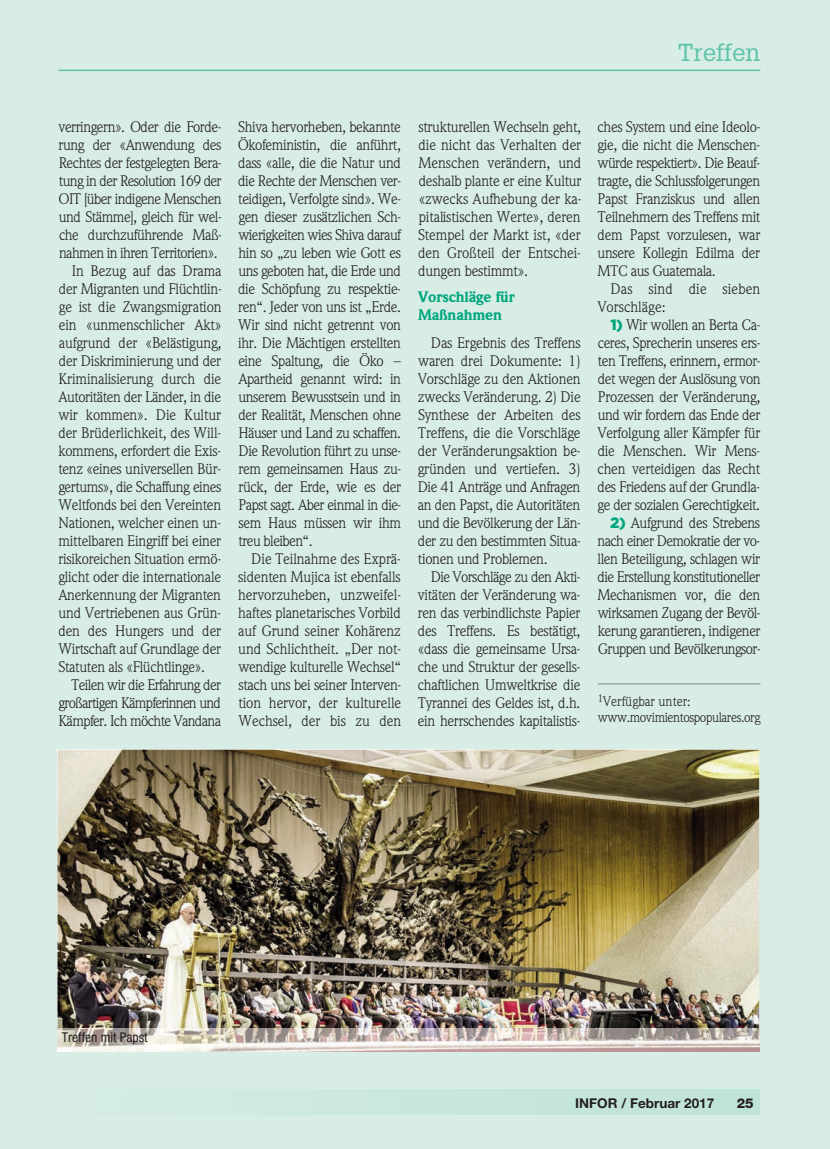
<style>
.page{position:relative;width:830px;height:1149px;background:#fff}
.page>*{position:absolute;margin:0;border:0;box-sizing:border-box;transform-origin:0 0}
.t1{font:24px "Glypha LT Std";color:#5ec3aa}
.t2{font:15px/18px "Weidemann Std";letter-spacing:-.02em;color:#231f20;text-align:justify}
.t3{font:15px "Weidemann Std";letter-spacing:-.045em;color:#231f20}
.t4{font:15px "Weidemann Std";letter-spacing:-.04em;color:#231f20}
.t5{font:15px/18px "Weidemann Std";letter-spacing:.01em;color:#231f20}
.t6{font:900 15px/18px "Weidemann Std";letter-spacing:-.01em;color:#00a77e}
.t7{font:13.5px/16.5px "Weidemann Std";letter-spacing:-.03em;color:#231f20}
.t8{font:700 13.5px "Helvetica Neue";color:#231f20}
.t9{font:condensed 13.5px "Helvetica Neue";color:#231f20}
.t10{font:800 13.5px "Helvetica Neue";color:#231f20}
.s1{font-family:"Gotham HTF";font-weight:900;color:#00a77e}
</style>
<div class="page">
<div style="left:0;top:0;width:829px;height:1148px;background:#d7ede5"></div>
<hr style="left:58px;top:70px;width:702px;height:1px;background:#5ec3aa">
<div style="left:58px;top:1089px;width:701px;height:25px;background:#cae7de"></div>
<hr style="left:597px;top:683px;width:163px;height:1px;background:#808285">
<img style="left:57px;top:749px;width:701px;height:278px">
<img style="left:57px;top:1027px;width:701px;height:23px">
<h1 class="t1" style="left:677px;top:39px;width:84px">Treffen</h1>
<p class="t2" style="left:58px;top:119px;width:164px">verringern». Oder die Forde-</p>
<p class="t2" style="left:59px;top:137px;width:164px">rung der «Anwendung des</p>
<p class="t2" style="left:59px;top:155px;width:164px">Rechtes der festgelegten Bera-</p>
<p class="t4" style="left:59px;top:175px;width:164px">tung in der Resolution 169 der</p>
<p class="t2" style="left:59px;top:191px;width:164px">OIT [über indigene Menschen</p>
<p class="t2" style="left:59px;top:209px;width:164px">und Stämme], gleich für wel-</p>
<p class="t2" style="left:59px;top:227px;width:164px">che durchzuführende Maß-</p>
<p class="t4" style="left:59px;top:247px;width:160px">nahmen in ihren Territorien».</p>
<p class="t2" style="left:72px;top:263px;width:151px">In Bezug auf das Drama</p>
<p class="t2" style="left:59px;top:281px;width:164px">der Migranten und Flüchtlin-</p>
<p class="t2" style="left:59px;top:299px;width:164px">ge ist die Zwangsmigration</p>
<p class="t2" style="left:59px;top:317px;width:164px">ein «unmenschlicher Akt»</p>
<p class="t2" style="left:59px;top:335px;width:164px">aufgrund der «Belästigung,</p>
<p class="t2" style="left:59px;top:353px;width:164px">der Diskriminierung und der</p>
<p class="t2" style="left:58px;top:371px;width:164px">Kriminalisierung durch die</p>
<p class="t2" style="left:58px;top:389px;width:164px">Autoritäten der Länder, in die</p>
<p class="t2" style="left:58px;top:407px;width:164px">wir kommen». Die Kultur</p>
<p class="t2" style="left:58px;top:425px;width:164px">der Brüderlichkeit, des Will-</p>
<p class="t2" style="left:58px;top:443px;width:164px">kommens, erfordert die Exis-</p>
<p class="t2" style="left:58px;top:461px;width:164px">tenz «eines universellen Bür-</p>
<p class="t2" style="left:58px;top:479px;width:164px">gertums», die Schaffung eines</p>
<p class="t2" style="left:59px;top:497px;width:164px">Weltfonds bei den Vereinten</p>
<p class="t2" style="left:58px;top:515px;width:164px">Nationen, welcher einen un-</p>
<p class="t2" style="left:58px;top:533px;width:164px">mittelbaren Eingriff bei einer</p>
<p class="t2" style="left:58px;top:551px;width:164px">risikoreichen Situation ermö-</p>
<p class="t2" style="left:58px;top:569px;width:164px">glicht oder die internationale</p>
<p class="t2" style="left:58px;top:587px;width:164px">Anerkennung der Migranten</p>
<p class="t2" style="left:58px;top:605px;width:164px">und Vertriebenen aus Grün-</p>
<p class="t2" style="left:58px;top:623px;width:164px">den des Hungers und der</p>
<p class="t2" style="left:58px;top:641px;width:164px">Wirtschaft auf Grundlage der</p>
<p class="t2" style="left:58px;top:659px;width:148px">Statuten als «Flüchtlinge».</p>
<p class="t3" style="left:71px;top:679px;width:151px">Teilen wir die Erfahrung der</p>
<p class="t3" style="left:58px;top:697px;width:164px">großartigen Kämpferinnen und</p>
<p class="t3" style="left:58px;top:715px;width:164px">Kämpfer. Ich möchte Vandana</p>
<p class="t2" style="left:238px;top:119px;width:164px">Shiva hervorheben, bekannte Ökofeministin, die anführt, dass «alle, die die Natur und die Rechte der Menschen ver&shy;teidigen, Verfolgte sind». We&shy;gen dieser zusätzlichen Sch&shy;wierigkeiten wies Shiva darauf hin so „zu leben wie Gott es uns geboten hat, die Erde und die Schöpfung zu respektie&shy;ren“. Jeder von uns ist „Erde.<br>Wir sind nicht getrennt von ihr. Die Mächtigen erstellten eine Spaltung, die Öko – Apartheid genannt wird: in unserem Bewusstsein und in der Realität, Menschen ohne Häuser und Land zu schaffen.<br>Die Revolution führt zu unse&shy;rem gemeinsamen Haus zu&shy;rück, der Erde, wie es der Papst sagt. Aber einmal in die&shy;sem Haus müssen wir ihm treu bleiben“.</p>
<p class="t2" style="left:238px;top:551px;width:165px;text-indent:13px">Die Teilnahme des Exprä&shy;sidenten Mujica ist ebenfalls hervorzuheben, unzweifel&shy;haftes planetarisches Vorbild auf Grund seiner Kohärenz und Schlichtheit. „Der not&shy;wendige kulturelle Wechsel“ stach uns bei seiner Interven&shy;tion hervor, der kulturelle Wechsel, der bis zu den</p>
<p class="t2" style="left:418px;top:119px;width:165px">strukturellen Wechseln geht, die nicht das Verhalten der Menschen verändern, und deshalb plante er eine Kultur «zwecks Aufhebung der ka&shy;pitalistischen Werte», deren Stempel der Markt ist, «der den Großteil der Entschei&shy;dungen bestimmt».</p>
<p class="t6" style="left:418px;top:289px;width:98px">Vorschläge für<br>Maßnahmen</p>
<p class="t2" style="left:417px;top:335px;width:164px;text-indent:13px">Das Ergebnis des Treffens waren drei Dokumente: 1)<br>Vorschläge zu den Aktionen zwecks Veränderung. 2) Die Synthese der Arbeiten des Treffens, die die Vorschläge der Veränderungsaktion be&shy;gründen und vertiefen. 3)<br>Die 41 Anträge und Anfragen an den Papst, die Autoritäten und die Bevölkerung der Län&shy;der zu den bestimmten Situa&shy;tionen und Problemen.</p>
<p class="t2" style="left:417px;top:569px;width:164px;text-indent:13px">Die Vorschläge zu den Akti&shy;vitäten der Veränderung wa&shy;ren das verbindlichste Papier des Treffens. Es bestätigt, «dass die gemeinsame Ursa&shy;che und Struktur der gesells&shy;chaftlichen Umweltkrise die Tyrannei des Geldes ist, d.h. ein herrschendes kapitalistis-</p>
<p class="t2" style="left:597px;top:119px;width:164px">ches System und eine Ideolo&shy;gie, die nicht die Menschen&shy;würde respektiert». Die Beauf&shy;tragte, die Schlussfolgerungen Papst Franziskus und allen Teilnehmern des Treffens mit dem Papst vorzulesen, war unsere Kollegin Edilma der MTC aus Guatemala.</p>
<p class="t5" style="left:597px;top:281px;width:164px;text-indent:13px">Das sind die sieben<br>Vorschläge:</p>
<p class="t2" style="left:597px;top:317px;width:164px;text-indent:13px"><span class="s1">1)</span> Wir wollen an Berta Ca&shy;ceres, Sprecherin unseres ers&shy;ten Treffens, erinnern, ermor&shy;det wegen der Auslösung von Prozessen der Veränderung, und wir fordern das Ende der Verfolgung aller Kämpfer für die Menschen. Wir Mens&shy;chen verteidigen das Recht des Friedens auf der Grundla&shy;ge der sozialen Gerechtigkeit.</p>
<p class="t2" style="left:597px;top:515px;width:164px;text-indent:13px"><span class="s1">2)</span> Aufgrund des Strebens nach einer Demokratie der vo&shy;llen Beteiligung, schlagen wir die Erstellung konstitutioneller Mechanismen vor, die den wirksamen Zugang der Bevöl&shy;kerung garantieren, indigener Gruppen und Bevölkerungsor-</p>
<p class="t7" style="left:597px;top:693px;width:164px"><sup>1</sup>Verfügbar unter: www.movimientospopulares.org</p>
<p class="t9" style="left:62px;top:1032px;width:87px">Treffen mit Papst</p>
<p class="t8" style="left:575px;top:1097px;width:140px">INFOR / Februar 2017</p>
<p class="t10" style="left:736px;top:1097px;width:19px">25</p>
</div>
